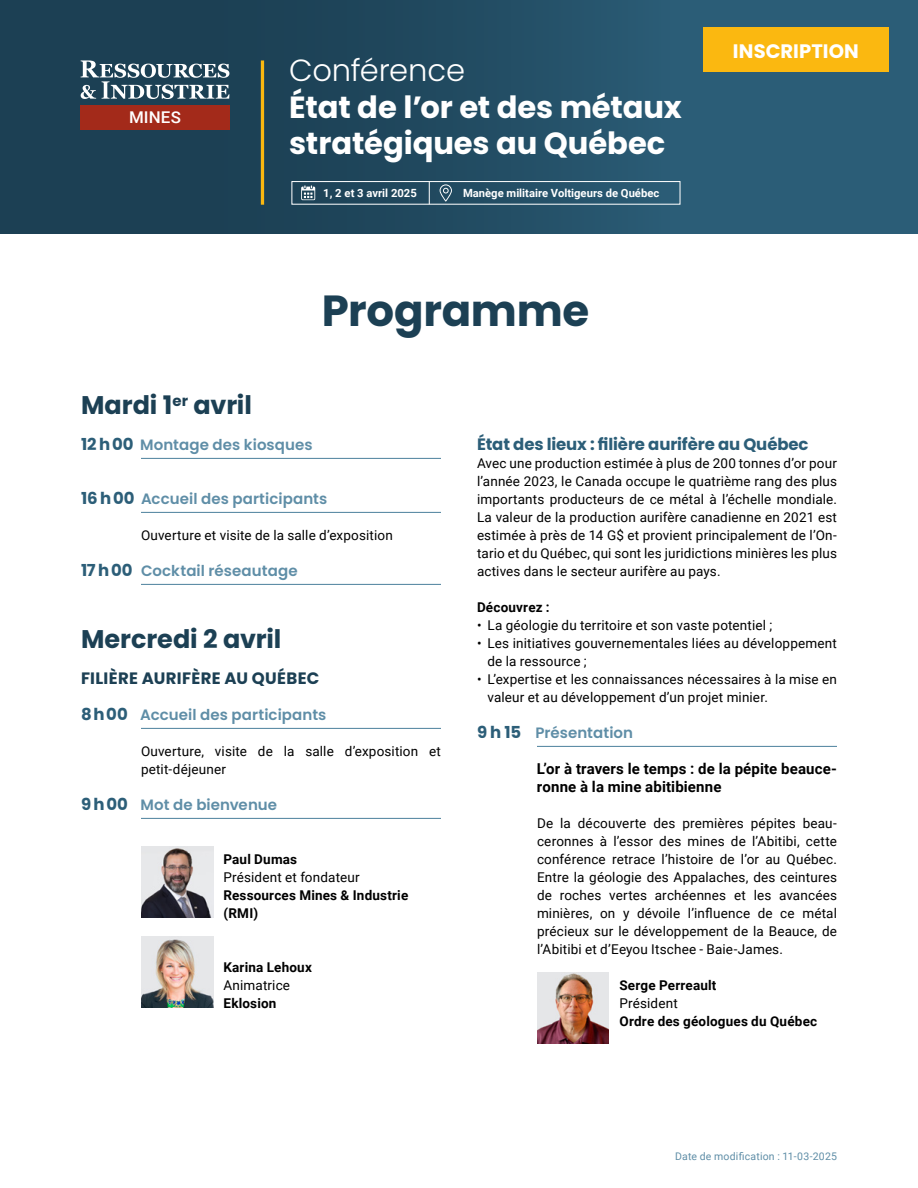
<style>
.page{position:relative;width:918px;height:1188px;background:#fff}
.page>*{position:absolute;margin:0;border:0;box-sizing:border-box;transform-origin:0 0}
.t1{font:700 43.5px "Poppins";letter-spacing:-.005em;color:#1c4054}
.t2{font:700 30.6px/36.8px "Poppins";letter-spacing:-.005em;color:#fff}
.t3{font:300 30.6px "Poppins";letter-spacing:-.01em;color:#fff}
.t4{font:700 25.5px "Poppins";letter-spacing:-.005em;color:#1c4054}
.t5{font:700 19.5px "Poppins";letter-spacing:.005em;color:#fff}
.t6{font:700 16.5px "Poppins";letter-spacing:-.01em;color:#2c5e78}
.t7{font:700 16.5px "Poppins";letter-spacing:.02em;color:#1c4054}
.t8{font:500 16.2px "Roboto";color:#fff;scale:1.04 1}
.t9{font:600 15px "Poppins";letter-spacing:.005em;color:#5f8ea7}
.t10{font:700 15px/18px "Roboto";letter-spacing:.01em;color:#000}
.t11{font:13.5px/18px "Roboto";letter-spacing:.01em;color:#000}
.t12{font:700 13.5px/18px "Roboto";letter-spacing:.015em;color:#000}
.t13{font:700 11.25px "Roboto";color:#fff}
.t14{font:10.5px "Roboto";letter-spacing:.02em;color:#5f8ea7}
.s1{font-weight:700;font-size:16.5px;color:#2c5e78}
</style>
<div class="page">
<div style="left:0;top:0;width:918px;height:234px;background:linear-gradient(to right,#19394c,#2d617c)"></div>
<div style="left:703px;top:27px;width:186px;height:45px;background:#fbb810"></div>
<div style="left:81px;top:105px;width:149px;height:25px;background:#a32a1a"></div>
<svg style="left:81px;top:60px;width:148px;height:39px"></svg>
<hr style="left:261px;top:60px;width:3px;height:145px;background:#fbb810">
<svg style="left:301px;top:185px;width:14px;height:15px"></svg>
<svg style="left:440px;top:184px;width:12px;height:18px"></svg>
<div style="left:291px;top:181px;width:390px;height:24px;border:1px solid #fff"></div>
<svg style="left:429px;top:181px;width:1px;height:23px"></svg>
<hr style="left:141px;top:458px;width:300px;height:1px;background:#5f8ea7">
<hr style="left:141px;top:512px;width:300px;height:1px;background:#5f8ea7">
<hr style="left:141px;top:584px;width:300px;height:1px;background:#5f8ea7">
<hr style="left:141px;top:728px;width:300px;height:1px;background:#5f8ea7">
<hr style="left:141px;top:818px;width:300px;height:1px;background:#5f8ea7">
<img style="left:141px;top:846px;width:72px;height:72px">
<img style="left:141px;top:936px;width:72px;height:72px">
<hr style="left:537px;top:746px;width:300px;height:1px;background:#5f8ea7">
<img style="left:537px;top:972px;width:72px;height:72px">
<p class="t8" style="left:129px;top:106px;width:51px">MINES</p>
<h2 class="t3" style="left:289px;top:52px;width:178px">Conférence</h2>
<h2 class="t2" style="left:289px;top:89px;width:394px">État de l’or et des métaux stratégiques au Québec</h2>
<p class="t13" style="left:323px;top:185px;width:95px">1, 2 et 3 avril 2025</p>
<p class="t13" style="left:463px;top:185px;width:198px">Manège militaire Voltigeurs de Québec</p>
<h1 class="t1" style="left:322px;top:286px;width:269px">Programme</h1>
<h3 class="t5" style="left:733px;top:40px;width:127px">INSCRIPTION</h3>
<h3 class="t4" style="left:81px;top:390px;width:172px">Mardi 1<sup>er</sup> avril</h3>
<p class="t9" style="left:81px;top:436px;width:233px"><span class="s1">12 h 00</span> Montage des kiosques</p>
<p class="t9" style="left:81px;top:490px;width:248px"><span class="s1">16 h 00</span> Accueil des participants</p>
<p class="t11" style="left:141px;top:526px;width:253px">Ouverture et visite de la salle d’exposition</p>
<p class="t9" style="left:81px;top:562px;width:218px"><span class="s1">17 h 00</span> Cocktail réseautage</p>
<h3 class="t4" style="left:81px;top:624px;width:202px">Mercredi 2 avril</h3>
<p class="t7" style="left:81px;top:669px;width:240px">FILIÈRE AURIFÈRE AU QUÉBEC</p>
<p class="t9" style="left:81px;top:706px;width:247px"><span class="s1">8h00</span> Accueil des participants</p>
<p class="t11" style="left:141px;top:742px;width:302px">Ouverture, visite de la salle d’exposition et petit-déjeuner</p>
<p class="t9" style="left:81px;top:796px;width:198px"><span class="s1">9 h 00</span> Mot de bienvenue</p>
<p class="t12" style="left:224px;top:850px;width:75px">Paul Dumas</p>
<p class="t11" style="left:224px;top:868px;width:138px">Président et fondateur</p>
<p class="t12" style="left:224px;top:886px;width:186px">Ressources Mines &amp; Industrie (RMI)</p>
<p class="t12" style="left:224px;top:958px;width:90px">Karina Lehoux</p>
<p class="t11" style="left:224px;top:976px;width:68px">Animatrice</p>
<p class="t12" style="left:224px;top:994px;width:54px">Eklosion</p>
<p class="t6" style="left:477px;top:435px;width:333px">État des lieux : filière aurifère au Québec</p>
<p class="t11" style="left:477px;top:454px;width:362px;text-align:justify">Avec une production estimée à plus de 200 tonnes d’or pour l’année 2023, le Canada occupe le quatrième rang des plus importants producteurs de ce métal à l’échelle mondiale.<br>La valeur de la production aurifère canadienne en 2021 est estimée à près de 14 G$ et provient principalement de l’On&shy;tario et du Québec, qui sont les juridictions minières les plus actives dans le secteur aurifère au pays.</p>
<p class="t12" style="left:477px;top:598px;width:74px">Découvrez :</p>
<p class="t11" style="left:477px;top:616px;width:297px">• La géologie du territoire et son vaste potentiel ;</p>
<p class="t11" style="left:488px;top:634px;width:351px;text-indent:-11px">• Les initiatives gouvernementales liées au développement de la ressource ;</p>
<p class="t11" style="left:488px;top:670px;width:351px;text-indent:-11px">• L’expertise et les connaissances nécessaires à la mise en valeur et au développement d’un projet minier.</p>
<p class="t9" style="left:477px;top:724px;width:158px"><span class="s1">9 h 15</span> Présentation</p>
<p class="t10" style="left:537px;top:759px;width:301px">L’or à travers le temps : de la pépite beauce&shy;ronne à la mine abitibienne</p>
<p class="t11" style="left:537px;top:814px;width:302px;text-align:justify">De la découverte des premières pépites beau&shy;ceronnes à l’essor des mines de l’Abitibi, cette conférence retrace l’histoire de l’or au Québec.<br>Entre la géologie des Appalaches, des ceintures de roches vertes archéennes et les avancées minières, on y dévoile l’influence de ce métal précieux sur le développement de la Beauce, de l’Abitibi et d’Eeyou Itschee - Baie-James.</p>
<p class="t12" style="left:620px;top:976px;width:98px">Serge Perreault</p>
<p class="t11" style="left:620px;top:994px;width:60px">Président</p>
<p class="t12" style="left:620px;top:1012px;width:199px">Ordre des géologues du Québec</p>
<p class="t14" style="left:675px;top:1149px;width:163px">Date de modification : 11-03-2025</p>
</div>
